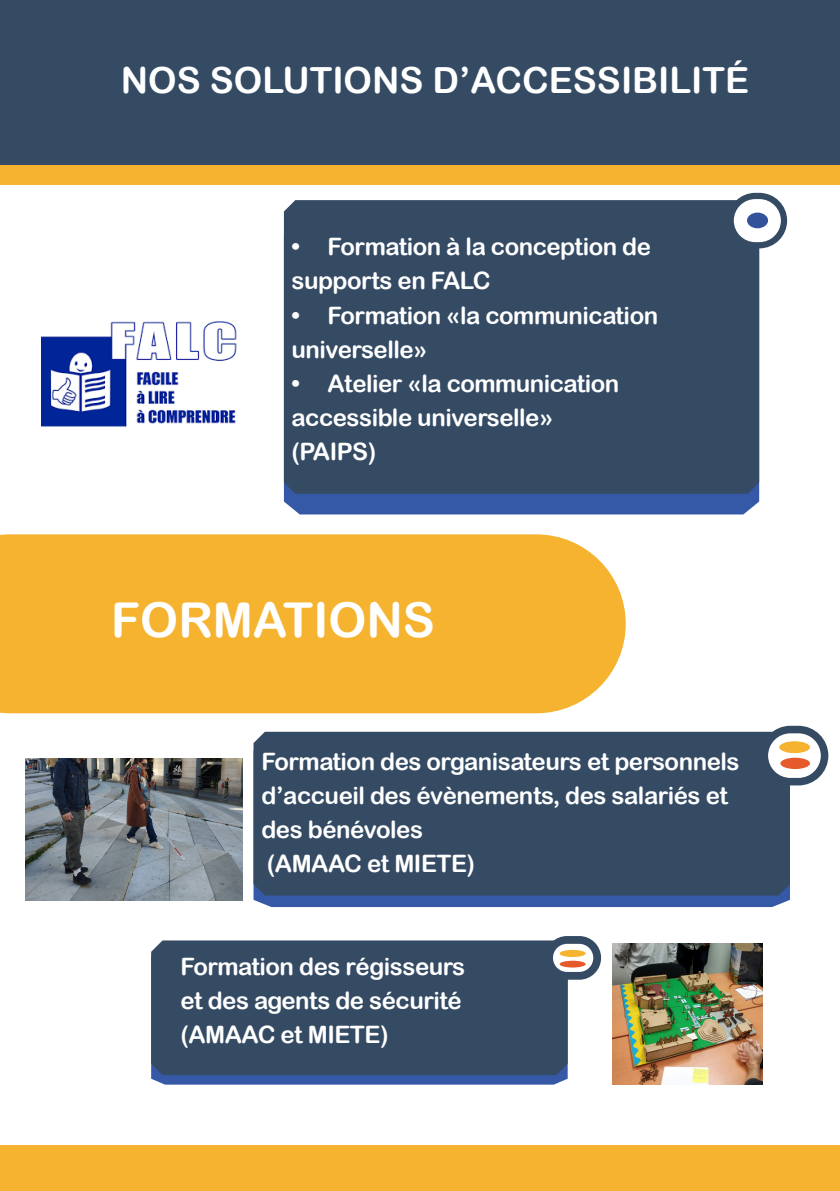
<style>
.page{position:relative;width:840px;height:1191px;background:#fff}
.page>*{position:absolute;margin:0;border:0;box-sizing:border-box;transform-origin:0 0}
.t1{font:48px "Arial Rounded MT Bold";color:#fff}
.t2{font:36px "Arial Rounded MT Bold";color:#fff}
.t3{font:24px/34px "Arial Rounded MT Bold";letter-spacing:-.02em;color:#fff}
</style>
<div class="page">
<div style="left:0;top:1145px;width:839px;height:46px;background:#f5b330"></div>
<div style="left:0;top:164px;width:839px;height:21px;background:#f5b330"></div>
<div style="left:0;top:0;width:839px;height:164px;background:#354b64"></div>
<img style="left:42px;top:321px;width:195px;height:106px">
<img style="left:25px;top:758px;width:218px;height:142px">
<img style="left:612px;top:943px;width:150px;height:141px">
<div style="left:0;top:534px;width:625px;height:179px;background:#f5b330"></div>
<div style="left:284px;top:494px;width:474px;height:20px;background:#3559a6"></div>
<div style="left:284px;top:200px;width:474px;height:294px;background:#354b64"></div>
<svg style="left:730px;top:196px;width:53px;height:49px"></svg>
<div style="left:727px;top:193px;width:59px;height:55px;border:6px solid #354b64;border-radius:25px"></div>
<div style="left:746px;top:213px;width:21px;height:15px;background:#33529c;border-radius:50%"></div>
<svg style="left:151px;top:1075px;width:416px;height:9px;background:#385ba6"></svg>
<div style="left:151px;top:940px;width:416px;height:135px;background:#354b64"></div>
<svg style="left:548px;top:940px;width:49px;height:35px"></svg>
<div style="left:545px;top:936px;width:55px;height:43px;border:8px solid #354b64;border-radius:18px"></div>
<div style="left:559px;top:950px;width:26px;height:7px;background:#f5b330;border-radius:50%"></div>
<svg style="left:253px;top:895px;width:536px;height:12px;background:#385ba5"></svg>
<div style="left:253px;top:731px;width:536px;height:164px;background:#354b64"></div>
<svg style="left:763px;top:729px;width:61px;height:52px"></svg>
<div style="left:760px;top:726px;width:67px;height:59px;border:8px solid #354b64;border-radius:26px"></div>
<div style="left:778px;top:741px;width:31px;height:12px;background:#f5b330;border-radius:50%"></div>
<div style="left:780px;top:757px;width:29px;height:12px;background:#e6592b;border-radius:50%"></div>
<div style="left:559px;top:960px;width:26px;height:7px;background:#e6592b;border-radius:50%"></div>
<p class="t2" style="left:121px;top:59px;width:629px">NOS SOLUTIONS D’ACCESSIBILITÉ</p>
<p class="t3" style="left:291px;top:230px;width:361px">• Formation à la conception de</p>
<p class="t3" style="left:291px;top:264px;width:200px">supports en FALC</p>
<p class="t3" style="left:291px;top:298px;width:368px">• Formation «la communication</p>
<p class="t3" style="left:291px;top:332px;width:137px">universelle»</p>
<p class="t3" style="left:291px;top:366px;width:329px">• Atelier «la communication</p>
<p class="t3" style="left:291px;top:400px;width:263px">accessible universelle»</p>
<p class="t3" style="left:291px;top:434px;width:86px">(PAIPS)</p>
<p class="t1" style="left:111px;top:591px;width:325px">FORMATIONS</p>
<p class="t3" style="left:261px;top:744px;width:479px">Formation des organisateurs et personnels d’accueil des évènements, des salariés et des bénévoles</p>
<p class="t3" style="left:267px;top:846px;width:209px">(AMAAC et MIETE)</p>
<p class="t3" style="left:180px;top:949px;width:286px">Formation des régisseurs et des agents de sécurité (AMAAC et MIETE)</p>
</div>
